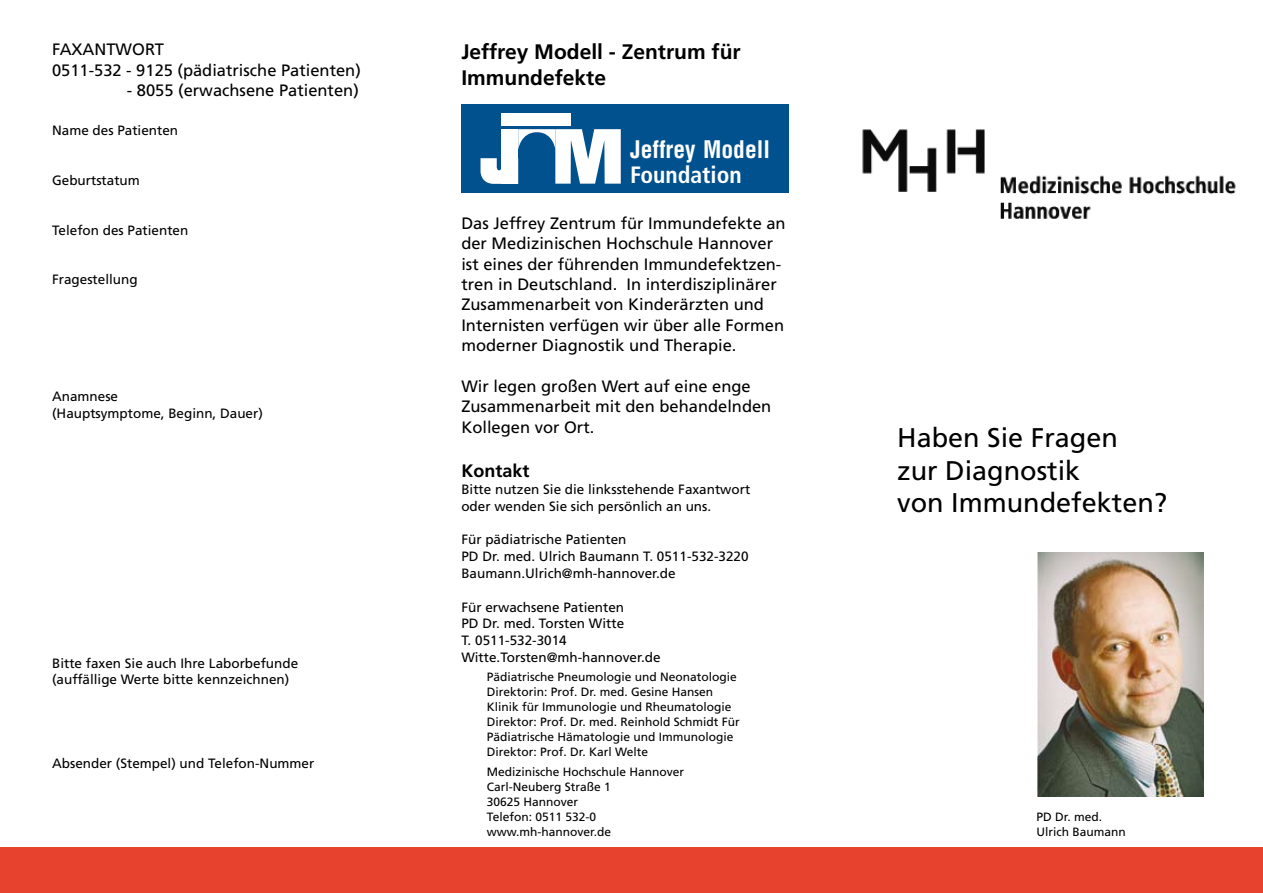
<style>
.page{position:relative;width:1263px;height:893px;background:#fff}
.page>*{position:absolute;margin:0;border:0;box-sizing:border-box;transform-origin:0 0}
.t1{font:27px/32.4px "Frutiger";color:#000}
.t2{font:700 condensed 23.7px "Helvetica";color:#fff}
.t3{font:700 condensed 23.7px "Frutiger";color:#fff}
.t4{font:700 21px/25.8px "Frutiger";color:#000}
.t5{font:700 18px "Frutiger";color:#000}
.t6{font:16.5px/20.4px "Frutiger";color:#000}
.t7{font:13.5px/16.8px "Frutiger";color:#000}
.t8{font:12px/15px "Frutiger";color:#000}
</style>
<div class="page">
<div style="left:0;top:848px;width:1263px;height:45px;background:#e6422d"></div>
<img style="left:1037px;top:552px;width:166px;height:244px">
<div style="left:461px;top:104px;width:328px;height:89px;background:#00518e"></div>
<div style="left:501px;top:113px;width:70px;height:12px;background:#fff"></div>
<svg style="left:480px;top:129px;width:141px;height:55px"></svg>
<img style="left:862px;top:129px;width:374px;height:90px">
<p class="t6" style="left:52px;top:39px;width:310px">FAXANTWORT<br>0511-532 - 9125 (pädiatrische Patienten)</p>
<p class="t6" style="left:127px;top:80px;width:233px">- 8055 (erwachsene Patienten)</p>
<p class="t7" style="left:52px;top:121px;width:128px">Name des Patienten</p>
<p class="t7" style="left:52px;top:171px;width:89px">Geburtstatum</p>
<p class="t7" style="left:52px;top:221px;width:138px">Telefon des Patienten</p>
<p class="t7" style="left:52px;top:271px;width:87px">Fragestellung</p>
<p class="t7" style="left:52px;top:388px;width:212px">Anamnese<br>(Hauptsymptome, Beginn, Dauer)</p>
<p class="t7" style="left:52px;top:654px;width:248px">Bitte faxen Sie auch Ihre Laborbefunde (auffällige Werte bitte kennzeichnen)</p>
<p class="t7" style="left:52px;top:754px;width:264px">Absender (Stempel) und Telefon-Nummer</p>
<h3 class="t4" style="left:461px;top:38px;width:281px">Jeffrey Modell - Zentrum für<br>Immundefekte</h3>
<h2 class="t2" style="left:630px;top:135px;width:141px">Jeffrey Modell</h2>
<h2 class="t3" style="left:630px;top:161px;width:113px">Foundation</h2>
<p class="t6" style="left:461px;top:213px;width:326px">Das Jeffrey Zentrum für Immundefekte an der Medizinischen Hochschule Hannover ist eines der führenden Immundefektzen&shy;tren in Deutschland. In interdisziplinärer Zusammenarbeit von Kinderärzten und Internisten verfügen wir über alle Formen moderner Diagnostik und Therapie.</p>
<p class="t6" style="left:461px;top:376px;width:311px">Wir legen großen Wert auf eine enge<br>Zusammenarbeit mit den behandelnden<br>Kollegen vor Ort.</p>
<h3 class="t5" style="left:461px;top:460px;width:70px">Kontakt</h3>
<p class="t7" style="left:461px;top:481px;width:290px">Bitte nutzen Sie die linksstehende Faxantwort oder wenden Sie sich persönlich an uns.</p>
<p class="t7" style="left:461px;top:531px;width:289px">Für pädiatrische Patienten<br>PD Dr. med. Ulrich Baumann T. 0511-532-3220<br>Baumann.Ulrich@mh-hannover.de</p>
<p class="t7" style="left:461px;top:598px;width:201px">Für erwachsene Patienten<br>PD Dr. med. Torsten Witte<br>T. 0511-532-3014<br>Witte.Torsten@mh-hannover.de</p>
<p class="t8" style="left:487px;top:669px;width:254px">Pädiatrische Pneumologie und Neonatologie Direktorin: Prof. Dr. med. Gesine Hansen Klinik für Immunologie und Rheumatologie Direktor: Prof. Dr. med. Reinhold Schmidt Für Pädiatrische Hämatologie und Immunologie Direktor: Prof. Dr. Karl Welte</p>
<p class="t8" style="left:487px;top:764px;width:199px">Medizinische Hochschule Hannover<br>Carl-Neuberg Straße 1<br>30625 Hannover<br>Telefon: 0511 532-0 www.mh-hannover.de</p>
<h1 class="t1" style="left:897px;top:421px;width:272px">Haben Sie Fragen<br>zur Diagnostik<br>von Immundefekten?</h1>
<p class="t8" style="left:1036px;top:810px;width:91px;line-height:14.4px">PD Dr. med.<br>Ulrich Baumann</p>
</div>
